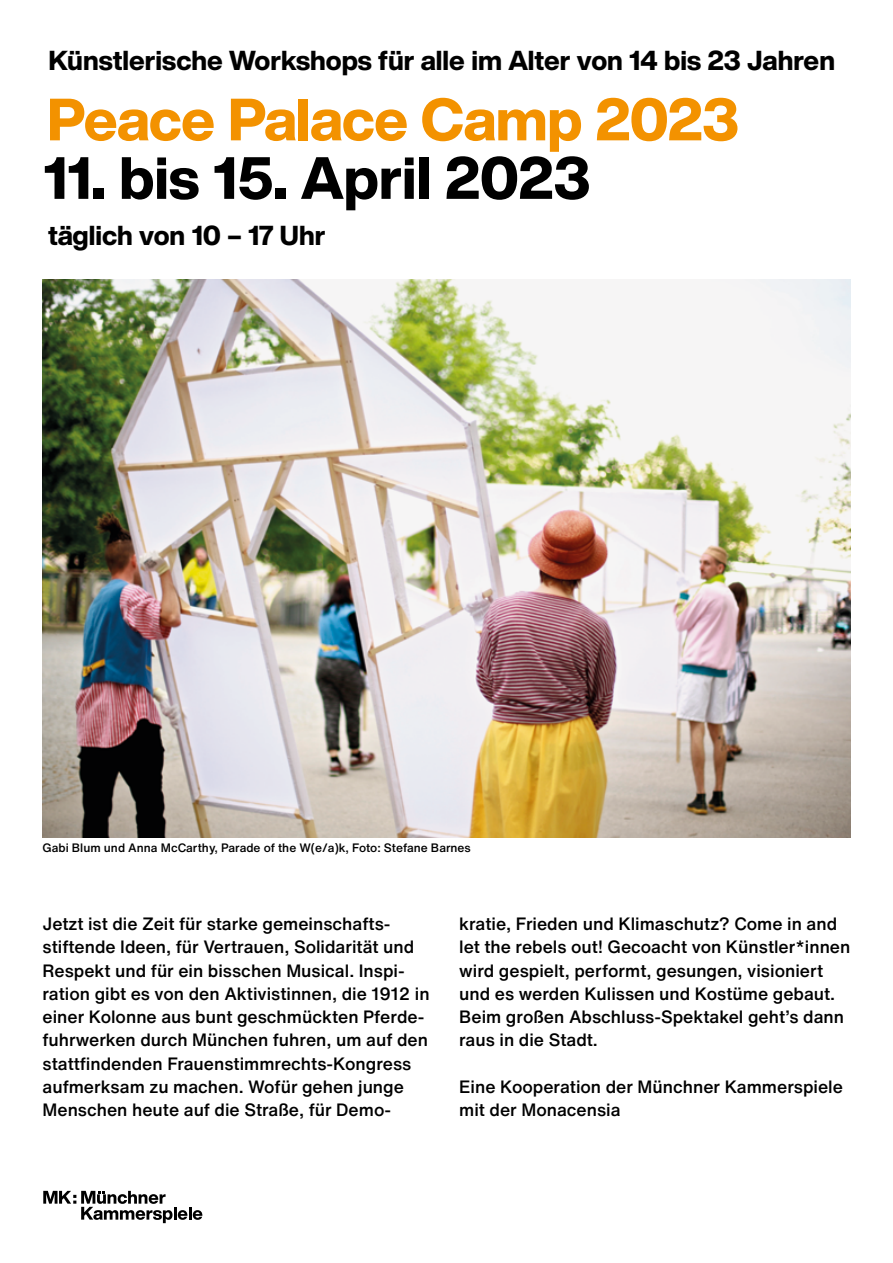
<style>
.page{position:relative;width:893px;height:1263px;background:#fff}
.page>*{position:absolute;margin:0;border:0;box-sizing:border-box;transform-origin:0 0}
.t1{font:800 58.5px "Helvetica Now Display";letter-spacing:-.015em;color:#f39200}
.t2{font:800 58.5px "Helvetica Now Display";letter-spacing:-.005em;color:#000}
.t3{font:800 27px "Helvetica Now Display";color:#000}
.t4{font:500 17.55px/23.2px "Helvetica Now Text";color:#000}
.t5{font:500 12px "Helvetica Now Text";color:#000}
</style>
<div class="page">
<svg style="left:43px;top:1191px;width:159px;height:32px"></svg>
<img style="left:43px;top:279px;width:807px;height:558px">
<h2 class="t3" style="left:49px;top:42px;width:788px">Künstlerische Workshops für alle im Alter von 14 bis 23 Jahren</h2>
<h1 class="t1" style="left:47px;top:79px;width:694px">Peace Palace Camp 2023</h1>
<h1 class="t2" style="left:43px;top:137px;width:549px">11. bis 15. April 2023</h1>
<h2 class="t3" style="left:48px;top:217px;width:279px">täglich von 10 – 17 Uhr</h2>
<p class="t5" style="left:43px;top:838px;width:430px">Gabi Blum und Anna McCarthy, Parade of the W(e/a)k, Foto: Stefane Barnes</p>
<p class="t4" style="left:43px;top:912px;width:389px">Jetzt ist die Zeit für starke gemeinschafts&shy;stiftende Ideen, für Vertrauen, Solidarität und Respekt und für ein bisschen Musical. Inspi&shy;ration gibt es von den Aktivistinnen, die 1912 in einer Kolonne aus bunt geschmückten Pferde&shy;fuhrwerken durch München fuhren, um auf den stattfindenden Frauenstimmrechts-Kongress aufmerksam zu machen. Wofür gehen junge Menschen heute auf die Straße, für Demo-</p>
<p class="t4" style="left:459px;top:912px;width:393px">kratie, Frieden und Klimaschutz? Come in and let the rebels out! Gecoacht von Künstler*innen wird gespielt, performt, gesungen, visioniert und es werden Kulissen und Kostüme gebaut.<br>Beim großen Abschluss-Spektakel geht’s dann raus in die Stadt.</p>
<p class="t4" style="left:459px;top:1074px;width:385px">Eine Kooperation der Münchner Kammerspiele mit der Monacensia</p>
</div>
